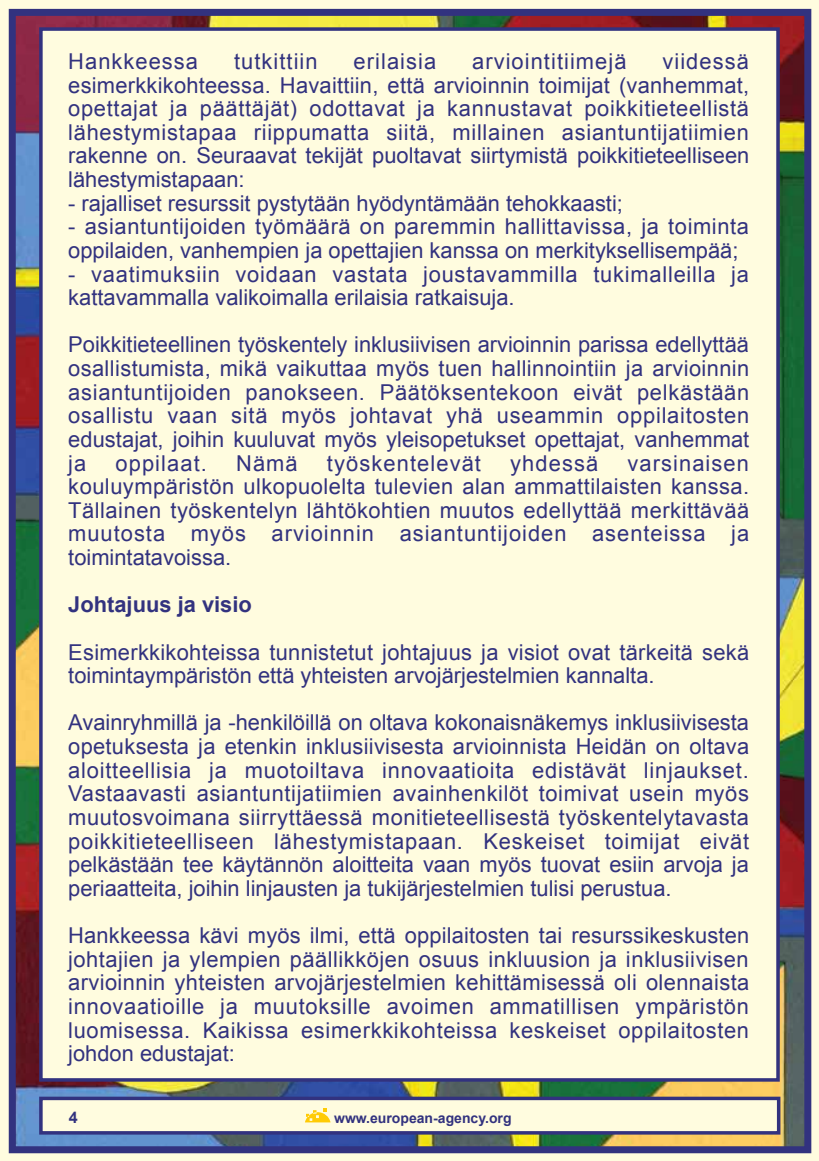
<style>
.page{position:relative;width:819px;height:1161px;background:#fff}
.page>*{position:absolute;margin:0;border:0;box-sizing:border-box;transform-origin:0 0}
.t1{font:21.88px/23.6px "Arial";letter-spacing:.005em;color:#32327f;text-align:justify}
.t2{font:21.88px/23.6px "Arial";letter-spacing:.035em;color:#32327f}
.t3{font:21.88px "Arial";letter-spacing:.05em;color:#32327f}
.t4{font:700 21.88px "Arial";color:#32327f}
.t5{font:700 16.1px "Arial";color:#32327f}
.t6{font:700 14px "Arial";color:#32327f}
</style>
<div class="page">
<img style="left:17px;top:17px;width:786px;height:1128px">
<div style="left:0;top:0;width:819px;height:12px;background:#fffcdf"></div>
<div style="left:807px;top:0;width:12px;height:1161px;background:#fffcdf"></div>
<div style="left:0;top:1150px;width:819px;height:11px;background:#fffcdf"></div>
<div style="left:0;top:0;width:12px;height:1161px;background:#fffcdf"></div>
<div style="left:9px;top:9px;width:802px;height:1144px;border:7px solid #32327f"></div>
<div style="left:39px;top:27px;width:740px;height:1054px;background:#fffcdf;border:4px solid #32327f"></div>
<div style="left:39px;top:1096px;width:741px;height:38px;background:#fffcdf;border:4px solid #32327f"></div>
<svg style="left:305px;top:1109px;width:25px;height:13px"></svg>
<p class="t1" style="left:68px;top:50px;width:682px;text-indent:594px">viidessä esimerkkikohteessa. Havaittiin, että arvioinnin toimijat (vanhemmat, opettajat ja päättäjät) odottavat ja kannustavat poikkitieteellistä lähestymistapaa riippumatta siitä, millainen asiantuntijatiimien rakenne on. Seuraavat tekijät puoltavat siirtymistä poikkitieteelliseen lähestymistapaan:</p>
<p class="t1" style="left:68px;top:191px;width:556px">- rajalliset resurssit pystytään hyödyntämään tehokkaasti;</p>
<p class="t1" style="left:68px;top:215px;width:682px">- asiantuntijoiden työmäärä on paremmin hallittavissa, ja toiminta oppilaiden, vanhempien ja opettajien kanssa on merkityksellisempää;</p>
<p class="t2" style="left:68px;top:262px;width:682px">- vaatimuksiin voidaan vastata joustavammilla tukimalleilla ja kattavammalla valikoimalla erilaisia ratkaisuja.</p>
<p class="t1" style="left:68px;top:333px;width:682px">Poikkitieteellinen työskentely inklusiivisen arvioinnin parissa edellyttää osallistumista, mikä vaikuttaa myös tuen hallinnointiin ja arvioinnin asiantuntijoiden panokseen. Päätöksentekoon eivät pelkästään osallistu vaan sitä myös johtavat yhä useammin oppilaitosten edustajat, joihin kuuluvat myös yleisopetukset opettajat, vanhemmat ja</p>
<p class="t3" style="left:68px;top:47px;width:131px">Hankkeessa</p>
<p class="t3" style="left:234px;top:47px;width:85px">tutkittiin</p>
<p class="t3" style="left:353px;top:47px;width:84px">erilaisia</p>
<p class="t3" style="left:472px;top:47px;width:156px">arviointitiimejä</p>
<p class="t3" style="left:115px;top:448px;width:93px">oppilaat.</p>
<p class="t1" style="left:236px;top:451px;width:63px">Nämä</p>
<p class="t3" style="left:327px;top:448px;width:156px">työskentelevät</p>
<p class="t3" style="left:510px;top:448px;width:90px">yhdessä</p>
<p class="t1" style="left:68px;top:451px;width:682px;text-indent:559px">varsinaisen kouluympäristön ulkopuolelta tulevien alan ammattilaisten kanssa.<br>Tällainen työskentelyn lähtökohtien muutos edellyttää merkittävää muutosta myös arvioinnin asiantuntijoiden asenteissa ja toimintatavoissa.</p>
<p class="t4" style="left:68px;top:590px;width:185px">Johtajuus ja visio</p>
<p class="t1" style="left:68px;top:640px;width:682px">Esimerkkikohteissa tunnistetut johtajuus ja visiot ovat tärkeitä sekä toimintaympäristön että yhteisten arvojärjestelmien kannalta.</p>
<p class="t1" style="left:68px;top:711px;width:682px">Avainryhmillä ja -henkilöillä on oltava kokonaisnäkemys inklusiivisesta opetuksesta ja etenkin inklusiivisesta arvioinnista Heidän on oltava aloitteellisia ja muotoiltava innovaatioita edistävät linjaukset.<br>Vastaavasti asiantuntijatiimien avainhenkilöt toimivat usein myös muutosvoimana siirryttäessä monitieteellisestä työskentelytavasta poikkitieteelliseen lähestymistapaan. Keskeiset toimijat eivät pelkästään tee käytännön aloitteita vaan myös tuovat esiin arvoja ja periaatteita, joihin linjausten ja tukijärjestelmien tulisi perustua.</p>
<p class="t1" style="left:68px;top:924px;width:682px">Hankkeessa kävi myös ilmi, että oppilaitosten tai resurssikeskusten johtajien ja ylempien päällikköjen osuus inkluusion ja inklusiivisen arvioinnin yhteisten arvojärjestelmien kehittämisessä oli olennaista innovaatioille ja muutoksille avoimen ammatillisen ympäristön luomisessa. Kaikissa esimerkkikohteissa keskeiset oppilaitosten johdon edustajat:</p>
<p class="t5" style="left:69px;top:1106px;width:10px">4</p>
<p class="t6" style="left:334px;top:1108px;width:179px">www.european-agency.org</p>
</div>
